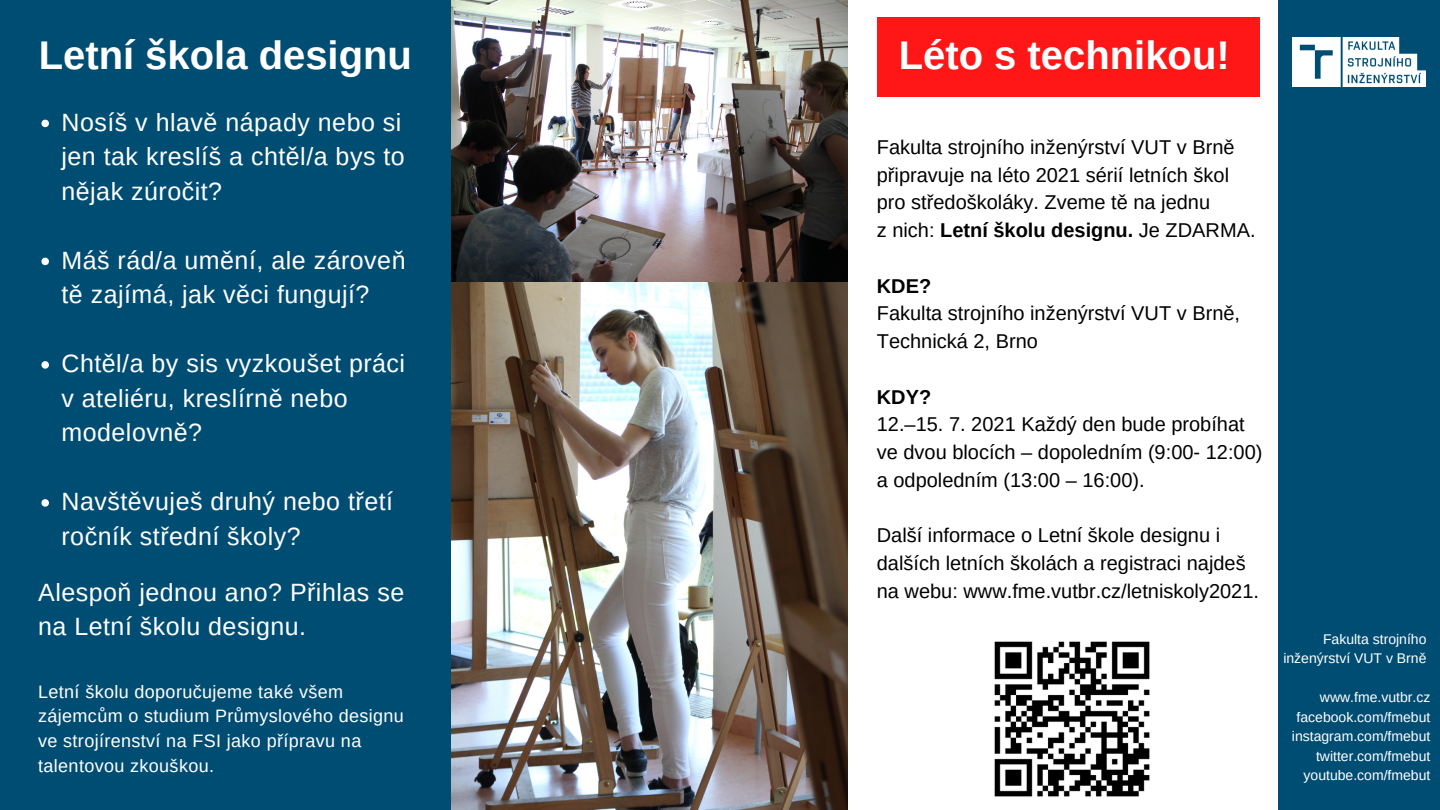
<style>
.page{position:relative;width:1440px;height:810px;background:#fff}
.page>*{position:absolute;margin:0;border:0;box-sizing:border-box;transform-origin:0 0}
.t1{font:700 40px "Arimo";color:#fff}
.t2{font:25px/34.5px "Arimo";letter-spacing:.02em;color:#fff}
.t3{font:20px/27.8px "Arimo";color:#000}
.t4{font:700 20px "Arimo";color:#000}
.t5{font:18px/24.8px "Arimo";letter-spacing:.02em;color:#fff}
.t6{font:14px "Arimo";color:#fff}
.s1{font-weight:400}
</style>
<div class="page">
<img style="left:450px;top:281px;width:398px;height:529px">
<div style="left:1277px;top:0;width:163px;height:810px;background:#004d73"></div>
<img style="left:1292px;top:38px;width:134px;height:48px">
<img style="left:451px;top:0;width:397px;height:281px">
<div style="left:0;top:0;width:451px;height:809px;background:#004d73"></div>
<div style="left:877px;top:17px;width:383px;height:80px;background:#ff1616"></div>
<img style="left:994px;top:641px;width:156px;height:156px">
<svg style="left:41px;top:120px;width:8px;height:7px"></svg>
<svg style="left:41px;top:258px;width:8px;height:7px"></svg>
<svg style="left:41px;top:361px;width:8px;height:8px"></svg>
<svg style="left:41px;top:499px;width:8px;height:8px"></svg>
<p class="t1" style="left:39px;top:33px;width:375px">Letní škola designu</p>
<p class="t2" style="left:61px;top:105px;width:345px">Nosíš v hlavě nápady nebo si jen tak kreslíš a chtěl/a bys to nějak zúročit?</p>
<p class="t2" style="left:61px;top:243px;width:346px">Máš rád/a umění, ale zároveň tě zajímá, jak věci fungují?</p>
<p class="t2" style="left:61px;top:346px;width:345px">Chtěl/a by sis vyzkoušet práci v ateliéru, kreslírně nebo modelovně?</p>
<p class="t2" style="left:61px;top:484px;width:333px">Navštěvuješ druhý nebo třetí ročník střední školy?</p>
<p class="t2" style="left:38px;top:575px;width:368px">Alespoň jednou ano? Přihlas se na Letní školu designu.</p>
<p class="t5" style="left:38px;top:679px;width:367px">Letní školu doporučujeme také všem zájemcům o studium Průmyslového designu ve strojírenství na FSI jako přípravu na talentovou zkouškou.</p>
<p class="t1" style="left:899px;top:33px;width:333px">Léto s technikou!</p>
<p class="t3" style="left:877px;top:133px;width:359px">Fakulta strojního inženýrství VUT v Brně připravuje na léto 2021 sérií letních škol</p>
<p class="t3" style="left:877px;top:189px;width:335px">pro středoškoláky. Zveme tě na jednu</p>
<p class="t4" style="left:877px;top:219px;width:380px"><span class="s1">z nich:</span> Letní školu designu. <span class="s1">Je ZDARMA.</span></p>
<p class="t4" style="left:877px;top:275px;width:56px">KDE?</p>
<p class="t3" style="left:877px;top:300px;width:365px">Fakulta strojního inženýrství VUT v Brně,<br>Technická 2, Brno</p>
<p class="t4" style="left:877px;top:386px;width:56px">KDY?</p>
<p class="t3" style="left:877px;top:411px;width:387px">12.–15. 7. 2021 Každý den bude probíhat ve dvou blocích – dopoledním (9:00- 12:00) a odpoledním (13:00 – 16:00).</p>
<p class="t3" style="left:877px;top:522px;width:384px">Další informace o Letní škole designu i dalších letních školách a registraci najdeš na webu: www.fme.vutbr.cz/letniskoly2021.</p>
<p class="t6" style="left:1323px;top:631px;width:105px">Fakulta strojního</p>
<p class="t6" style="left:1283px;top:651px;width:145px">inženýrství VUT v Brně</p>
<p class="t6" style="left:1320px;top:690px;width:112px">www.fme.vutbr.cz</p>
<p class="t6" style="left:1297px;top:709px;width:135px">facebook.com/fmebut</p>
<p class="t6" style="left:1292px;top:729px;width:140px">instagram.com/fmebut</p>
<p class="t6" style="left:1316px;top:748px;width:116px">twitter.com/fmebut</p>
<p class="t6" style="left:1304px;top:768px;width:128px">youtube.com/fmebut</p>
</div>
